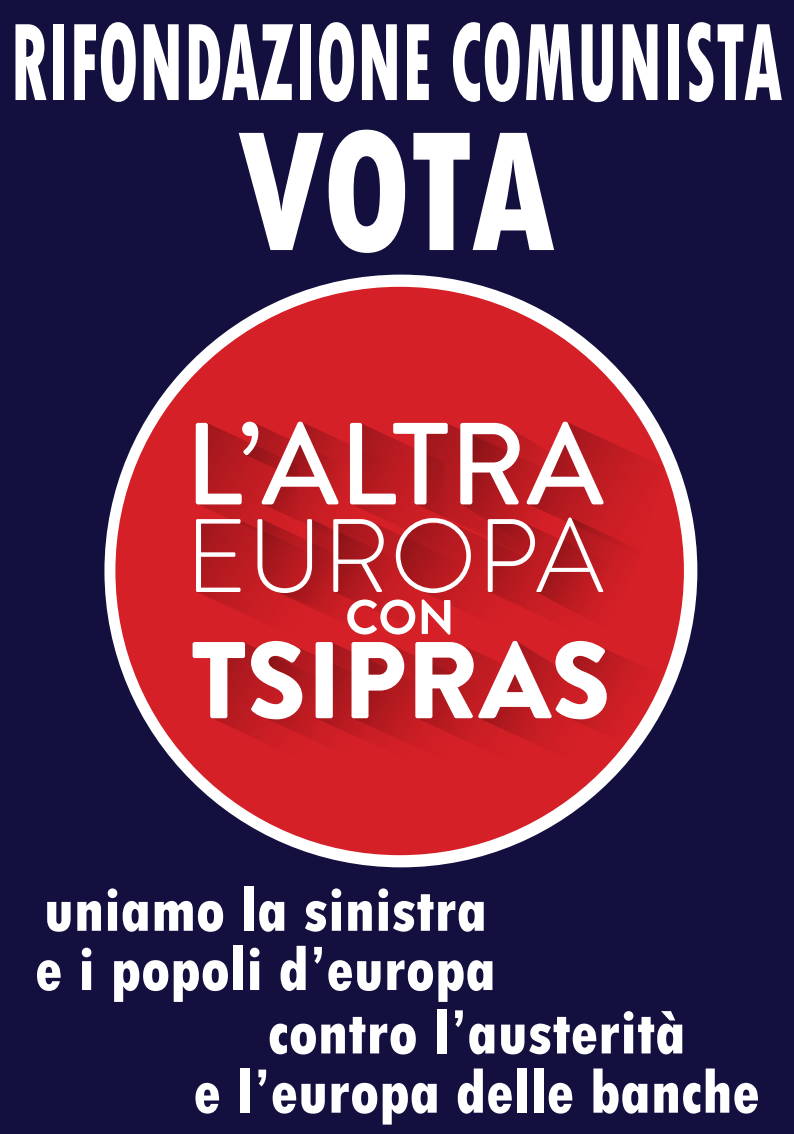
<style>
.page{position:relative;width:794px;height:1134px;background:#131040}
.page>*{position:absolute;margin:0;border:0;box-sizing:border-box;transform-origin:0 0}
.t1{font:800 condensed 179.72px "Tw Cen";color:#fff;scale:.89 1}
.t2{font:800 condensed 116.24px "Tw Cen";color:#fff;scale:.63 1}
.t3{font:800 condensed 64.24px/59.2px "Tw Cen";color:#fff;text-align:center}
</style>
<div class="page">
<div style="left:104px;top:275px;width:593px;height:592px;background:#fff;border-radius:50%"></div>
<div style="left:115px;top:287px;width:569px;height:568px;background:#d52027;border-radius:50%"></div>
<svg style="left:192px;top:422px;width:472px;height:340px"></svg>
<h2 class="t2" style="left:10px;top:-6px;width:1226px">RIFONDAZIONE COMUNISTA</h2>
<h1 class="t1" style="left:237px;top:86px;width:358px">VOTA</h1>
<p class="t3" style="left:35px;top:880px;width:462px;text-align:left">uniamo la sinistra e i popoli d’europa</p>
<p class="t3" style="left:194px;top:1003px;width:568px">contro l’austerità<br>e l’europa delle banche</p>
</div>
